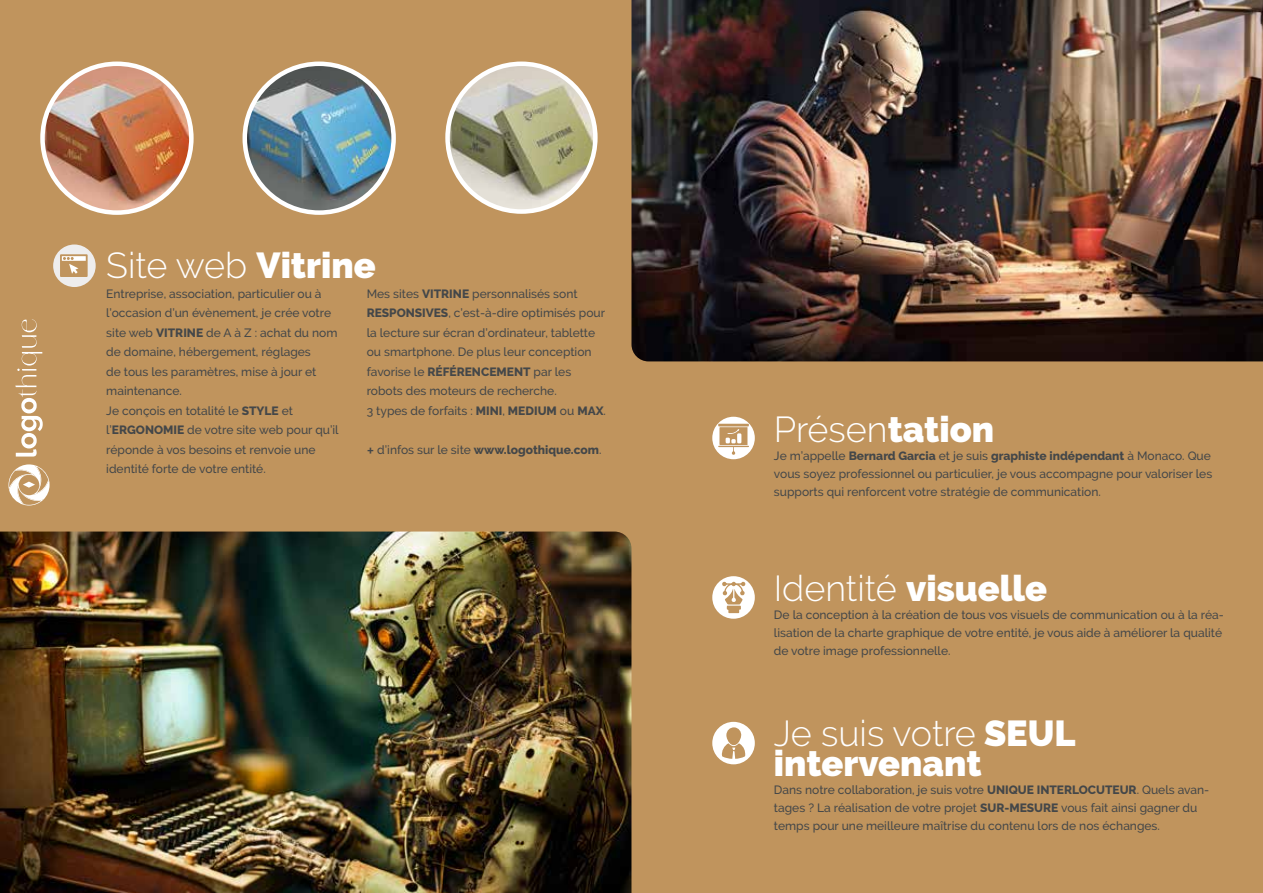
<style>
.page{position:relative;width:1263px;height:893px;background:#c0945d}
.page>*{position:absolute;margin:0;border:0;box-sizing:border-box;transform-origin:0 0}
.t1{font:300 36px "Raleway";color:#fff}
.t2{font:900 36px/30px "Raleway";color:#fff}
.t3{font:500 12px/19.5px "Raleway";color:#444749}
.t4{font:800 12px "Raleway";color:#444749}
.s1{font-weight:900}
.s2{font-weight:800}
.s3{font-weight:500;font-size:18px}
.s4{font-weight:500}
.s5{font-weight:300}
</style>
<div class="page">
<img style="left:631px;top:0;width:632px;height:361px">
<img style="left:0;top:531px;width:631px;height:362px">
<img style="left:43px;top:64px;width:148px;height:149px;border-radius:74px">
<div style="left:40px;top:62px;width:154px;height:153px;border:4px solid #fff;border-radius:50%"></div>
<img style="left:245px;top:64px;width:149px;height:149px;border-radius:74px">
<div style="left:243px;top:62px;width:153px;height:153px;border:4px solid #fff;border-radius:50%"></div>
<img style="left:448px;top:64px;width:147px;height:148px;border-radius:74px">
<div style="left:445px;top:62px;width:153px;height:152px;border:4px solid #fff;border-radius:50%"></div>
<svg style="left:712px;top:417px;width:43px;height:42px"></svg>
<svg style="left:53px;top:244px;width:43px;height:43px"></svg>
<svg style="left:712px;top:576px;width:43px;height:43px"></svg>
<svg style="left:712px;top:722px;width:43px;height:42px"></svg>
<svg style="left:15px;top:319px;width:28px;height:138px"></svg>
<svg style="left:9px;top:464px;width:40px;height:41px"></svg>
<h1 class="t1" style="left:106px;top:245px;width:271px">Site web <span class="s1">Vitrine</span></h1>
<p class="t3" style="left:106px;top:284px;width:234px">Entreprise, association, particulier ou à l’occasion d’un évènement, je crée votre site web <span class="s2">VITRINE</span> de A à Z : achat du nom de domaine, hébergement, réglages<br>de tous les paramètres, mise à jour et maintenance.<br>Je conçois en totalité le <span class="s2">STYLE</span> et l’<span class="s2">ERGONOMIE</span> de votre site web pour qu’il réponde à vos besoins et renvoie une identité forte de votre entité.</p>
<p class="t3" style="left:367px;top:284px;width:241px">Mes sites <span class="s2">VITRINE</span> personnalisés sont <span class="s2">RESPONSIVES</span>, c’est-à-dire optimisés pour la lecture sur écran d’ordinateur, tablette ou smartphone. De plus leur conception favorise le <span class="s2">RÉFÉRENCEMENT</span> par les robots des moteurs de recherche.<br>3 types de forfaits : <span class="s2">MINI</span>, <span class="s2">MEDIUM</span> ou <span class="s2">MAX</span>.</p>
<p class="t4" style="left:367px;top:443px;width:236px"><span class="s3">+</span> <span class="s4">d’infos sur le site</span> www.logothique.com<span class="s4">.</span></p>
<h1 class="t1" style="left:774px;top:408px;width:222px">Présen<span class="s1">tation</span></h1>
<p class="t3" style="left:774px;top:446px;width:440px;line-height:18px;text-align:justify">Je m’appelle <span class="s2">Bernard Garcia</span> et je suis <span class="s2">graphiste indépendant</span> à Monaco. Que vous soyez professionnel ou particulier, je vous accompagne pour valoriser les supports qui renforcent votre stratégie de communication.</p>
<h1 class="t1" style="left:774px;top:567px;width:275px">Identité <span class="s1">visuelle</span></h1>
<p class="t3" style="left:774px;top:606px;width:451px;line-height:18px">De la conception à la création de tous vos visuels de communication ou à la réa&shy;lisation de la charte graphique de votre entité, je vous aide à améliorer la qualité de votre image professionnelle.</p>
<h1 class="t2" style="left:774px;top:718px;width:303px"><span class="s5">Je suis votre</span> SEUL intervenant</h1>
<p class="t3" style="left:774px;top:780px;width:437px;line-height:18px">Dans notre collaboration, je suis votre <span class="s2">UNIQUE INTERLOCUTEUR</span>. Quels avan&shy;tages ? La réalisation de votre projet <span class="s2">SUR-MESURE</span> vous fait ainsi gagner du temps pour une meilleure maîtrise du contenu lors de nos échanges.</p>
</div>
